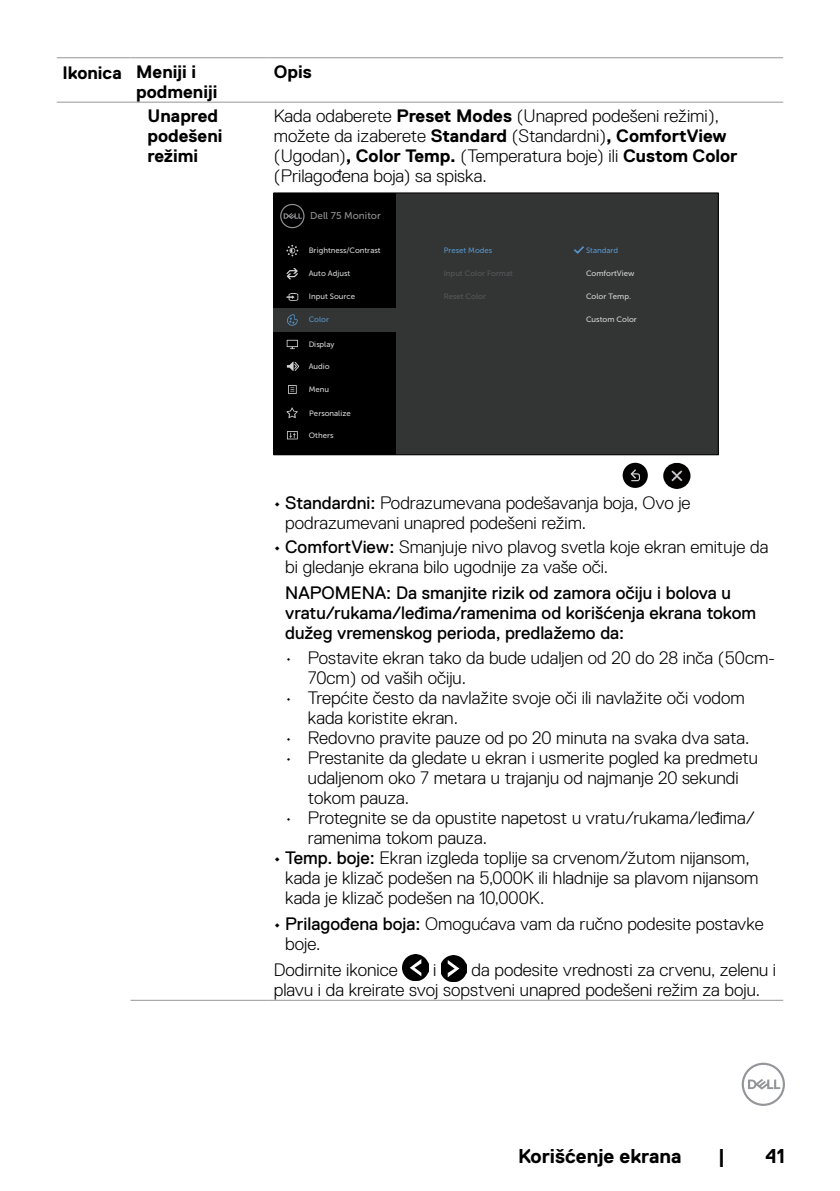
<style>
.page{position:relative;width:840px;height:1191px;background:#fff}
.page>*{position:absolute;margin:0;border:0;box-sizing:border-box;transform-origin:0 0}
.t1{font:700 20px "Dell Replica";color:#000}
.t2{font:300 18px/20px "Dell Replica";color:#000}
.t3{font:18px/20px "Dell Replica";color:#000}
.t4{font:700 18px/20px "Dell Replica";color:#000}
.t5{font:9.8px "Museo Sans For Dell 500";color:#8f9093}
.t6{font:7.8px "Museo Sans For Dell 500";color:#d0d1d2}
.t7{font:7.8px "Museo Sans For Dell 500";color:#565759}
.t8{font:7.8px "Museo Sans For Dell 500";color:#5693c6}
.s1{font-weight:700}
.s2{font-weight:400}
</style>
<div class="page">
<svg style="left:741px;top:1062px;width:43px;height:44px"></svg>
<hr style="left:57px;top:57px;width:73px;height:1px;background:#939598">
<hr style="left:130px;top:57px;width:138px;height:1px;background:#939598">
<hr style="left:268px;top:57px;width:514px;height:1px;background:#939598">
<hr style="left:57px;top:102px;width:73px;height:1px;background:#939598">
<hr style="left:130px;top:102px;width:138px;height:1px;background:#939598">
<hr style="left:268px;top:102px;width:514px;height:1px;background:#939598">
<hr style="left:130px;top:1000px;width:138px;height:1px;background:#939598">
<hr style="left:268px;top:1000px;width:514px;height:1px;background:#939598">
<div style="left:274px;top:193px;width:443px;height:262px;background:#333434"></div>
<div style="left:274px;top:193px;width:122px;height:262px;background:#000"></div>
<div style="left:274px;top:308px;width:122px;height:24px;background:#333434"></div>
<svg style="left:286px;top:245px;width:12px;height:11px"></svg>
<svg style="left:286px;top:293px;width:12px;height:8px"></svg>
<svg style="left:287px;top:314px;width:11px;height:12px"></svg>
<svg style="left:286px;top:340px;width:12px;height:9px"></svg>
<svg style="left:287px;top:431px;width:10px;height:8px"></svg>
<svg style="left:280px;top:204px;width:24px;height:24px"></svg>
<svg style="left:286px;top:268px;width:12px;height:11px"></svg>
<svg style="left:287px;top:361px;width:13px;height:10px"></svg>
<svg style="left:288px;top:385px;width:8px;height:9px"></svg>
<svg style="left:286px;top:407px;width:12px;height:11px"></svg>
<svg style="left:574px;top:246px;width:10px;height:8px"></svg>
<img style="left:663px;top:462px;width:26px;height:26px">
<div style="left:622px;top:463px;width:25px;height:25px;background:#000;border-radius:50%"></div>
<svg style="left:630px;top:469px;width:9px;height:12px"></svg>
<img style="left:402px;top:954px;width:26px;height:26px">
<img style="left:441px;top:955px;width:25px;height:26px">
<p class="t4" style="left:136px;top:62px;width:83px;line-height:19.4px;text-indent:-74px">Ikonica Meniji i podmeniji</p>
<p class="t4" style="left:274px;top:61px;width:39px">Opis</p>
<p class="t4" style="left:147px;top:106px;width:76px">Unapred podešeni režimi</p>
<p class="t2" style="left:274px;top:106px;width:465px">Kada odaberete <span class="s1">Preset Modes</span> (Unapred podešeni režimi), možete da izaberete <span class="s1">Standard</span> (Standardni)<span class="s1">, ComfortView </span>(Ugodan)<span class="s1">, Color Temp.</span> (Temperatura boje) ili <span class="s1">Custom Color </span>(Prilagođena boja) sa spiska.</p>
<p class="t5" style="left:310px;top:210px;width:72px">Dell 75 Monitor</p>
<p class="t6" style="left:308px;top:246px;width:73px">Brightness/Contrast</p>
<p class="t6" style="left:308px;top:269px;width:43px">Auto Adjust</p>
<p class="t6" style="left:308px;top:292px;width:48px">Input Source</p>
<p class="t8" style="left:308px;top:315px;width:22px">Color</p>
<p class="t6" style="left:308px;top:340px;width:27px">Display</p>
<p class="t6" style="left:308px;top:362px;width:23px">Audio</p>
<p class="t6" style="left:308px;top:385px;width:22px">Menu</p>
<p class="t6" style="left:309px;top:409px;width:43px">Personalize</p>
<p class="t6" style="left:308px;top:431px;width:26px">Others</p>
<p class="t8" style="left:443px;top:246px;width:50px">Preset Modes</p>
<p class="t7" style="left:443px;top:269px;width:71px">Input Color Format</p>
<p class="t7" style="left:443px;top:292px;width:44px">Reset Color</p>
<p class="t8" style="left:585px;top:246px;width:34px">Standard</p>
<p class="t6" style="left:585px;top:269px;width:50px">ComfortView</p>
<p class="t6" style="left:585px;top:292px;width:47px">Color Temp.</p>
<p class="t6" style="left:585px;top:315px;width:52px">Custom Color</p>
<p class="t2" style="left:285px;top:492px;width:406px;text-indent:-11px"><span class="s2">• Standardni:</span> Podrazumevana podešavanja boja, Ovo je podrazumevani unapred podešeni režim.</p>
<p class="t2" style="left:285px;top:537px;width:484px;text-indent:-11px"><span class="s2">• ComfortView:</span> Smanjuje nivo plavog svetla koje ekran emituje da bi gledanje ekrana bilo ugodnije za vaše oči.</p>
<p class="t3" style="left:285px;top:582px;width:472px">NAPOMENA: Da smanjite rizik od zamora očiju i bolova u vratu/rukama/leđima/ramenima od korišćenja ekrana tokom dužeg vremenskog perioda, predlažemo da:</p>
<p class="t2" style="left:308px;top:648px;width:468px;text-indent:-23px">• Postavite ekran tako da bude udaljen od 20 do 28 inča (50cm-<br>70cm) od vaših očiju.</p>
<p class="t2" style="left:308px;top:688px;width:438px;text-indent:-23px">• Trepćite često da navlažite svoje oči ili navlažite oči vodom kada koristite ekran.</p>
<p class="t2" style="left:285px;top:728px;width:465px">• Redovno pravite pauze od po 20 minuta na svaka dva sata.</p>
<p class="t2" style="left:308px;top:748px;width:451px;text-indent:-23px">• Prestanite da gledate u ekran i usmerite pogled ka predmetu udaljenom oko 7 metara u trajanju od najmanje 20 sekundi tokom pauza.</p>
<p class="t2" style="left:308px;top:808px;width:448px;text-indent:-23px">• Protegnite se da opustite napetost u vratu/rukama/leđima/ ramenima tokom pauza.</p>
<p class="t2" style="left:285px;top:848px;width:474px;text-indent:-11px"><span class="s2">• Temp. boje:</span> Ekran izgleda toplije sa crvenom/žutom nijansom, kada je klizač podešen na 5,000K ili hladnije sa plavom nijansom kada je klizač podešen na 10,000K.</p>
<p class="t2" style="left:285px;top:914px;width:480px;text-indent:-11px"><span class="s2">• Prilagođena boja:</span> Omogućava vam da ručno podesite postavke boje.</p>
<p class="t2" style="left:274px;top:959px;width:125px">Dodirnite ikonice</p>
<p class="t2" style="left:433px;top:959px;width:5px">i</p>
<p class="t2" style="left:274px;top:959px;width:503px;text-indent:198px">da podesite vrednosti za crvenu, zelenu i plavu i da kreirate svoj sopstveni unapred podešeni režim za boju.</p>
<p class="t1" style="left:518px;top:1144px;width:164px">Korišćenje ekrana</p>
<p class="t1" style="left:717px;top:1144px;width:9px">|</p>
<p class="t1" style="left:765px;top:1144px;width:21px">41</p>
</div>
